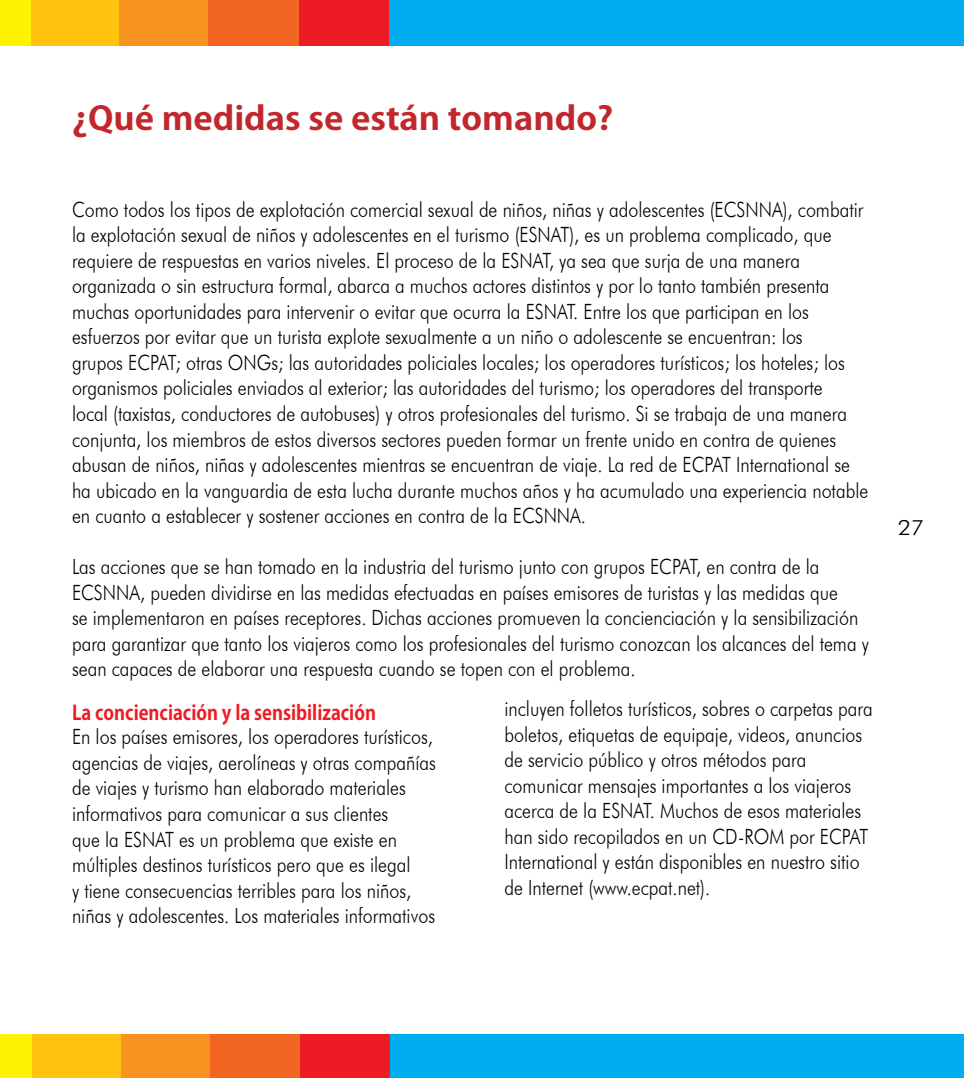
<style>
.page{position:relative;width:964px;height:1078px;background:#fff}
.page>*{position:absolute;margin:0;border:0;box-sizing:border-box;transform-origin:0 0}
.t1{font:700 32px "Koz Go Pro";color:#c1272d;scale:1.1 1}
.t2{font:300 21px/25.6px "Futura BT";color:#000;scale:.85 1}
.t3{font:300 21px "Futura BT";color:#000;scale:1.1 1}
.t4{font:700 20px "Koz Go Pro";color:#ed1c24;scale:.9 1}
</style>
<div class="page">
<div style="left:0;top:0;width:33px;height:45px;background:#fff200"></div>
<div style="left:31px;top:0;width:91px;height:45px;background:#ffc20e"></div>
<div style="left:120px;top:0;width:90px;height:45px;background:#f7931e"></div>
<div style="left:208px;top:0;width:91px;height:45px;background:#f26522"></div>
<div style="left:299px;top:0;width:91px;height:45px;background:#ed1c24"></div>
<div style="left:389px;top:0;width:108px;height:45px;background:#00aeef"></div>
<div style="left:479px;top:0;width:485px;height:45px;background:#00aeef"></div>
<div style="left:0;top:1033px;width:34px;height:44px;background:#fff200"></div>
<div style="left:33px;top:1033px;width:90px;height:44px;background:#ffc20e"></div>
<div style="left:121px;top:1033px;width:91px;height:44px;background:#f7931e"></div>
<div style="left:210px;top:1033px;width:90px;height:44px;background:#f26522"></div>
<div style="left:300px;top:1033px;width:91px;height:44px;background:#ed1c24"></div>
<div style="left:390px;top:1033px;width:108px;height:44px;background:#00aeef"></div>
<div style="left:481px;top:1033px;width:483px;height:44px;background:#00aeef"></div>
<h1 class="t1" style="left:72px;top:97px;width:493px">¿Qué medidas se están tomando?</h1>
<p class="t2" style="left:72px;top:196px;width:938px">Como todos los tipos de explotación comercial sexual de niños, niñas y adolescentes (ECSNNA), combatir la explotación sexual de niños y adolescentes en el turismo (ESNAT), es un problema complicado, que requiere de respuestas en varios niveles. El proceso de la ESNAT, ya sea que surja de una manera organizada o sin estructura formal, abarca a muchos actores distintos y por lo tanto también presenta muchas oportunidades para intervenir o evitar que ocurra la ESNAT. Entre los que participan en los esfuerzos por evitar que un turista explote sexualmente a un niño o adolescente se encuentran: los<br>grupos ECPAT; otras ONGs; las autoridades policiales locales; los operadores turísticos; los hoteles; los organismos policiales enviados al exterior; las autoridades del turismo; los operadores del transporte<br>local (taxistas, conductores de autobuses) y otros profesionales del turismo. Si se trabaja de una manera conjunta, los miembros de estos diversos sectores pueden formar un frente unido en contra de quienes abusan de niños, niñas y adolescentes mientras se encuentran de viaje. La red de ECPAT International se ha ubicado en la vanguardia de esta lucha durante muchos años y ha acumulado una experiencia notable en cuanto a establecer y sostener acciones en contra de la ECSNNA.</p>
<p class="t2" style="left:72px;top:553px;width:939px">Las acciones que se han tomado en la industria del turismo junto con grupos ECPAT, en contra de la ECSNNA, pueden dividirse en las medidas efectuadas en países emisores de turistas y las medidas que<br>se implementaron en países receptores. Dichas acciones promueven la concienciación y la sensibilización para garantizar que tanto los viajeros como los profesionales del turismo conozcan los alcances del tema y sean capaces de elaborar una respuesta cuando se topen con el problema.</p>
<p class="t4" style="left:72px;top:699px;width:339px">La concienciación y la sensibilización</p>
<p class="t2" style="left:72px;top:723px;width:430px">En los países emisores, los operadores turísticos, agencias de viajes, aerolíneas y otras compañías de viajes y turismo han elaborado materiales informativos para comunicar a sus clientes<br>que la ESNAT es un problema que existe en múltiples destinos turísticos pero que es ilegal<br>y tiene consecuencias terribles para los niños, niñas y adolescentes. Los materiales informativos</p>
<p class="t2" style="left:504px;top:695px;width:435px">incluyen folletos turísticos, sobres o carpetas para boletos, etiquetas de equipaje, videos, anuncios de servicio público y otros métodos para comunicar mensajes importantes a los viajeros acerca de la ESNAT. Muchos de esos materiales han sido recopilados en un CD-ROM por ECPAT International y están disponibles en nuestro sitio de Internet (www.ecpat.net).</p>
<p class="t3" style="left:897px;top:515px;width:26px">27</p>
</div>
